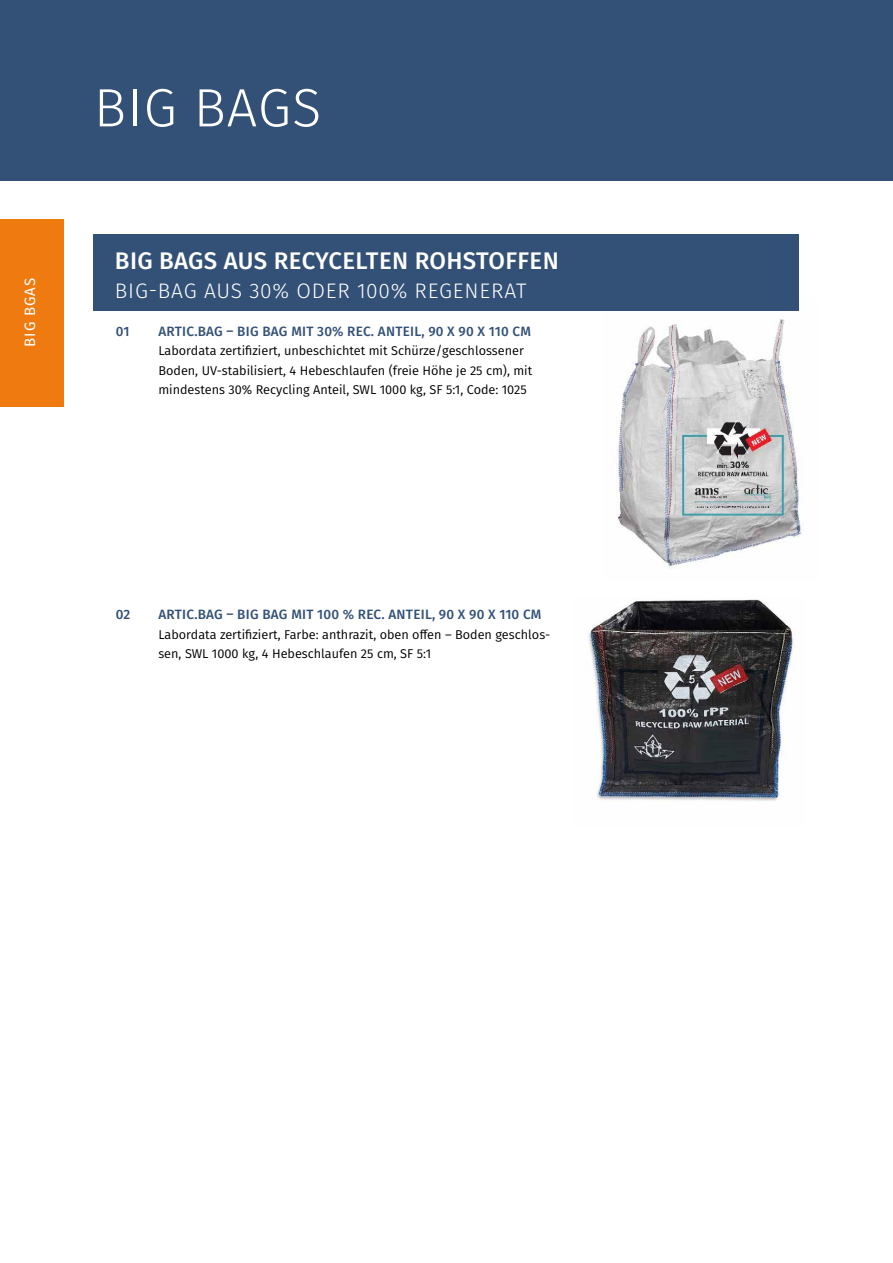
<style>
.page{position:relative;width:893px;height:1263px;background:#fff}
.page>*{position:absolute;margin:0;border:0;box-sizing:border-box;transform-origin:0 0}
.t1{font:300 54px "Fira Sans";letter-spacing:.02em;color:#fff}
.t2{font:500 24px "Fira Sans";letter-spacing:.015em;color:#fff}
.t3{font:300 21px "Fira Sans";letter-spacing:.04em;color:#fff}
.t4{font:15px "Fira Sans";letter-spacing:.06em;color:#fff}
.t5{font:500 13.5px "Fira Sans";letter-spacing:.015em;color:#335177}
.t6{font:12.75px/19.5px "Fira Sans";color:#000}
</style>
<div class="page">
<div style="left:0;top:0;width:893px;height:181px;background:#335177"></div>
<div style="left:0;top:219px;width:64px;height:187px;background:#ef7b10"></div>
<img style="left:602px;top:310px;width:201px;height:259px">
<div style="left:94px;top:234px;width:705px;height:76px;background:#335177"></div>
<img style="left:588px;top:599px;width:206px;height:203px">
<p class="t4" style="left:19px;top:347px;width:70px;rotate:-90deg">BIG BGAS</p>
<h1 class="t1" style="left:94px;top:69px;width:229px">BIG BAGS</h1>
<h2 class="t2" style="left:115px;top:241px;width:445px">BIG BAGS AUS RECYCELTEN ROHSTOFFEN</h2>
<h3 class="t3" style="left:115px;top:275px;width:413px">BIG-BAG AUS 30% ODER 100% REGENERAT</h3>
<p class="t5" style="left:116px;top:320px;width:15px">01</p>
<p class="t5" style="left:158px;top:320px;width:374px">ARTIC.BAG – BIG BAG MIT 30% REC. ANTEIL, 90 X 90 X 110 CM</p>
<p class="t6" style="left:158px;top:341px;width:375px">Labordata zertifiziert, unbeschichtet mit Schürze/geschlossener<br>Boden, UV-stabilisiert, 4 Hebeschlaufen (freie Höhe je 25 cm), mit mindestens 30% Recycling Anteil, SWL 1000 kg, SF 5:1, Code: 1025</p>
<p class="t5" style="left:116px;top:604px;width:16px">02</p>
<p class="t5" style="left:158px;top:604px;width:385px">ARTIC.BAG – BIG BAG MIT 100 % REC. ANTEIL, 90 X 90 X 110 CM</p>
<p class="t6" style="left:158px;top:624px;width:393px">Labordata zertifiziert, Farbe: anthrazit, oben offen – Boden geschlos&shy;sen, SWL 1000 kg, 4 Hebeschlaufen 25 cm, SF 5:1</p>
</div>
